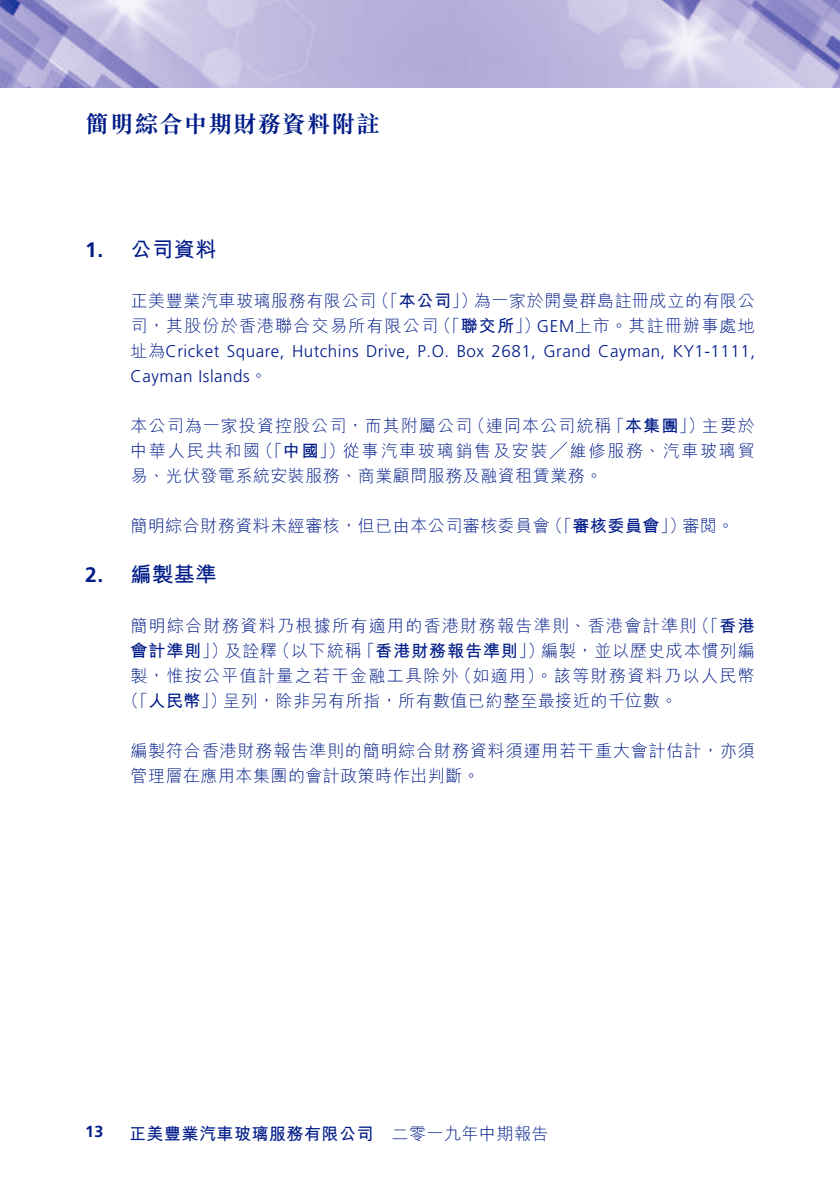
<style>
.page{position:relative;width:840px;height:1191px;background:#fff}
.page>*{position:absolute;margin:0;border:0;box-sizing:border-box;transform-origin:0 0}
.t1{font:700 24px "M Sung HK";letter-spacing:.025em;color:#001c88}
.t2{font:700 21px "M Hei HK";letter-spacing:.03em;color:#001c88}
.t3{font:700 21px "Frutiger LT Std";color:#001c88}
.t4{font:300 17px/25px "M Hei HK";letter-spacing:.05em;color:#001c88}
.t5{font:300 17px/25px "M Hei HK";letter-spacing:.03em;color:#001c88}
.t6{font:300 17px/25px "Frutiger LT Std";letter-spacing:.03em;color:#001c88}
.t7{font:300 17px/25px "M Hei HK";letter-spacing:.105em;color:#001c88}
.t8{font:300 17px/25px "M Hei HK";letter-spacing:.075em;color:#001c88}
.t9{font:700 17px "M Hei HK";letter-spacing:.03em;color:#001c88}
.t10{font:300 17px "M Hei HK";letter-spacing:.07em;color:#001c88}
.t11{font:300 17px "M Hei HK";letter-spacing:.08em;color:#001c88}
.t12{font:700 17px "M Hei HK";letter-spacing:.055em;color:#001c88}
.t13{font:700 16px "Frutiger LT Std";color:#001c88}
.s1{font-weight:700}
.s2{font-family:"Frutiger LT Std"}
.s3{font-family:"M Hei HK"}
.s4{font-weight:300}
</style>
<div class="page">
<img style="left:0;top:0;width:839px;height:87px">
<h1 class="t1" style="left:85px;top:108px;width:296px">簡明綜合中期財務資料附註</h1>
<p class="t3" style="left:85px;top:237px;width:20px">1.</p>
<p class="t3" style="left:85px;top:562px;width:20px">2.</p>
<p class="t2" style="left:130px;top:234px;width:87px">公司資料</p>
<p class="t4" style="left:130px;top:287px;width:247px">正美豐業汽車玻璃服務有限公司</p>
<p class="t4" style="left:372px;top:287px;width:106px">（「<span class="s1">本公司</span>」）</p>
<p class="t4" style="left:473px;top:287px;width:282px">為一家於開曼群島註冊成立的有限公</p>
<p class="t10" style="left:536px;top:314px;width:219px"><span class="s2">GEM</span>上市。其註冊辦事處地</p>
<p class="t4" style="left:434px;top:312px;width:108px">（「<span class="s1">聯交所</span>」）</p>
<p class="t10" style="left:130px;top:314px;width:309px">司，其股份於香港聯合交易所有限公司</p>
<p class="t6" style="left:130px;top:339px;width:625px"><span class="s3">址為</span>Cricket Square, Hutchins Drive O.P, . Box 2681, Grand Cayman, KY1-1111,<br>Cayman Islands<span class="s3">。</span></p>
<p class="t4" style="left:701px;top:412px;width:55px">主要於</p>
<p class="t4" style="left:468px;top:412px;width:144px">（連同本公司統稱</p>
<p class="t4" style="left:607px;top:412px;width:99px">「<span class="s1">本集團</span>」）</p>
<p class="t7" style="left:256px;top:412px;width:499px;text-indent:-126px">本公司為一家投資控股公司，而其附屬公司<br>（「<span class="s1">中國</span>」）從事汽車玻璃銷售及安裝╱維修服務、汽車玻璃貿</p>
<p class="t5" style="left:130px;top:438px;width:473px">中華人民共和國<br>易、光伏發電系統安裝服務、商業顧問服務及融資租賃業務。</p>
<p class="t9" style="left:546px;top:513px;width:141px"><span class="s4">（「</span>審核委員會<span class="s4">」）</span></p>
<p class="t5" style="left:130px;top:513px;width:420px">簡明綜合財務資料未經審核，但已由本公司審核委員會</p>
<p class="t2" style="left:130px;top:559px;width:87px">編製基準</p>
<p class="t4" style="left:682px;top:513px;width:53px">審閱。</p>
<p class="t4" style="left:692px;top:612px;width:63px">（「<span class="s1">香港</span></p>
<p class="t8" style="left:541px;top:612px;width:215px;text-indent:-410px">簡明綜合財務資料乃根據所有適用的香港財務報告準則、香港會計準則<br>編製，並以歷史成本慣列編</p>
<p class="t9" style="left:130px;top:638px;width:99px">會計準則<span class="s4">」）</span></p>
<p class="t4" style="left:273px;top:637px;width:90px">（以下統稱</p>
<p class="t12" style="left:358px;top:638px;width:188px"><span class="s4">「</span>香港財務報告準則<span class="s4">」）</span></p>
<p class="t4" style="left:224px;top:637px;width:54px">及詮釋</p>
<p class="t11" style="left:455px;top:664px;width:301px">（如適用）。該等財務資料乃以人民幣</p>
<p class="t5" style="left:223px;top:662px;width:455px;text-indent:-93px">製，惟按公平值計量之若干金融工具除外<br>呈列，除非另有所指，所有數值已約整至最接近的千位數。</p>
<p class="t4" style="left:122px;top:688px;width:106px">（「<span class="s1">人民幣</span>」）</p>
<p class="t4" style="left:130px;top:737px;width:625px">編製符合香港財務報告準則的簡明綜合財務資料須運用若干重大會計估計，亦須管理層在應用本集團的會計政策時作出判斷。</p>
<p class="t13" style="left:85px;top:1122px;width:20px">13</p>
<p class="t9" style="left:129px;top:1121px;width:420px">正美豐業汽車玻璃服務有限公司<span class="s4">　二零一九年中期報告</span></p>
</div>
